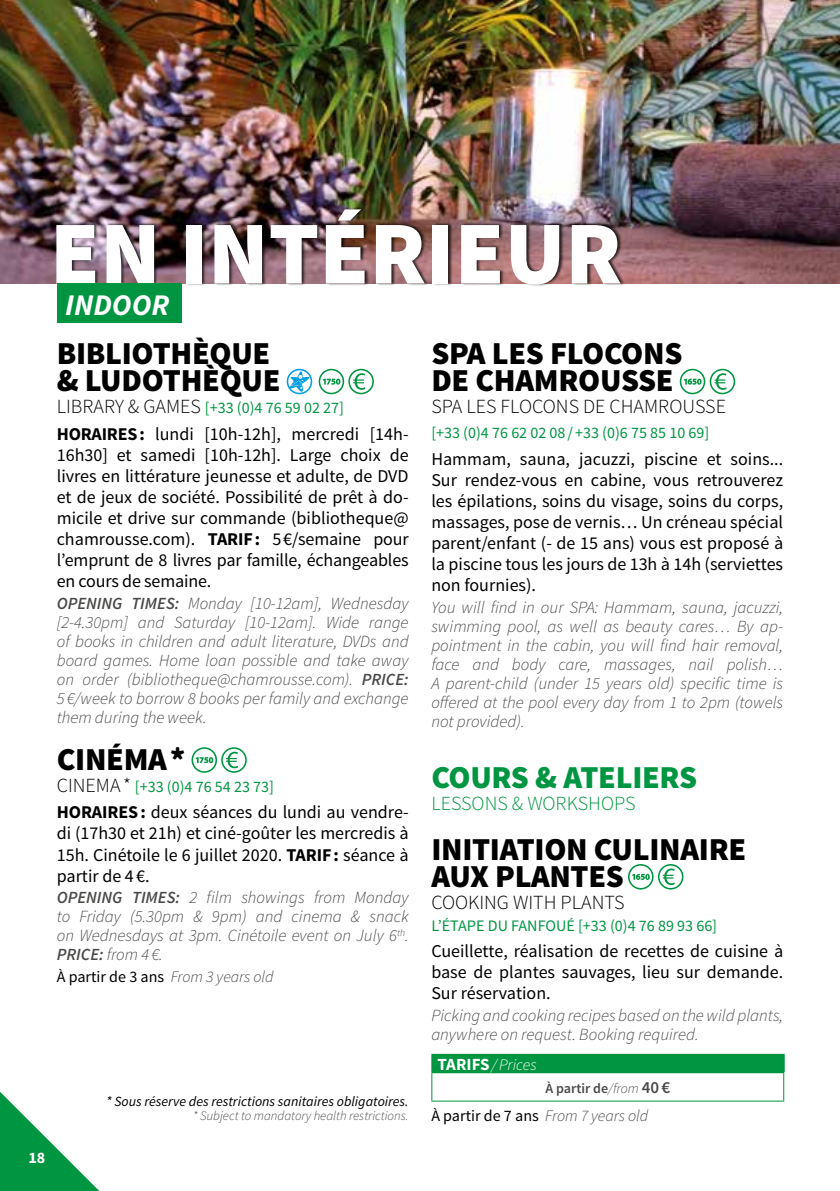
<style>
.page{position:relative;width:840px;height:1191px;background:#fff}
.page>*{position:absolute;margin:0;border:0;box-sizing:border-box;transform-origin:0 0}
.t1{font:900 90px "Source Sans Pro";color:#fff}
.t2{font:900 32px/27px "Source Sans Pro";letter-spacing:-.01em;color:#000}
.t3{font:900 32px "Source Sans Pro";letter-spacing:-.01em;color:#009641}
.t4{font:italic 700 30px "Source Sans Pro";color:#fff}
.t5{font:300 20px "Source Sans Pro";color:#000}
.t6{font:300 20px "Source Sans Pro";color:#009641}
.t7{font:18px/21px "Source Sans Pro";color:#000;text-align:justify}
.t8{font:italic 300 17px/19px "Source Sans Pro";color:#4a4a49;text-align:justify}
.t9{font:16px "Source Sans Pro";color:#009641}
.t10{font:16px "Source Sans Pro";color:#000}
.t11{font:italic 300 16px "Source Sans Pro";color:#fff}
.t12{font:700 16px "Source Sans Pro";color:#fff}
.t13{font:italic 14px "Source Sans Pro";color:#000}
.t14{font:600 14px "Source Sans Pro";color:#4a4a49}
.t15{font:italic 300 13px "Source Sans Pro";color:#4a4a49}
.s1{font-weight:300;font-size:20px;color:#000}
.s2{font-weight:700}
.s3{font-weight:600}
.s4{font-weight:300;font-style:italic;color:#4a4a49}
.s5{font-weight:700;font-style:normal;font-size:17px}
.s6{font-weight:300;font-style:italic}
.s7{font-size:17px}
</style>
<div class="page">
<svg style="left:0;top:1092px;width:100px;height:99px"></svg>
<img style="left:0;top:0;width:839px;height:283px">
<div style="left:57px;top:207px;width:568px;height:80px;background:#000;opacity:.75"></div>
<div style="left:57px;top:283px;width:124px;height:40px;background:#009641"></div>
<svg style="left:286px;top:369px;width:26px;height:25px"></svg>
<svg style="left:318px;top:369px;width:55px;height:25px"></svg>
<svg style="left:191px;top:747px;width:55px;height:26px"></svg>
<svg style="left:679px;top:369px;width:55px;height:25px"></svg>
<svg style="left:628px;top:864px;width:55px;height:25px"></svg>
<div style="left:431px;top:1054px;width:352px;height:18px;background:#009641"></div>
<hr style="left:431px;top:1100px;width:352px;height:1px;background:#009641">
<hr style="left:431px;top:1053px;width:353px;height:1px;background:#009641">
<svg style="left:431px;top:1054px;width:1px;height:46px"></svg>
<hr style="left:431px;top:1072px;width:352px;height:1px;background:#009641">
<svg style="left:782px;top:1054px;width:2px;height:46px"></svg>
<svg style="left:839px;top:142px;width:1px;height:142px"></svg>
<p class="t12" style="left:28px;top:1147px;width:18px">18</p>
<h1 class="t1" style="left:50px;top:195px;width:573px">EN INTÉRIEUR</h1>
<h3 class="t4" style="left:65px;top:286px;width:106px">INDOOR</h3>
<h2 class="t2" style="left:57px;top:341px;width:225px">BIBLIOTHÈQUE &amp; LUDOTHÈQUE</h2>
<p class="t9" style="left:57px;top:398px;width:288px"><span class="s1">LIBRARY &amp; GAMES</span> [+33 (0)4 76 59 02 27]</p>
<p class="t7" style="left:57px;top:424px;width:353px"><span class="s2">HORAIRES:</span> lundi [10h-12h], mercredi [14h-16h30] et samedi [10h-12h]. Large choix de livres en littérature jeunesse et adulte, de DVD et de jeux de société. Possibilité de prêt à do&shy;micile et drive sur commande (bibliotheque@ chamrousse.com). <span class="s2">TARIF:</span> 5€/semaine pour l’emprunt de 8 livres par famille, échangeables en cours de semaine.</p>
<p class="t8" style="left:57px;top:594px;width:353px"><span class="s3">OPENING TIMES:</span> Monday [10-12am], Wednesday [2-4.30pm] and Saturday [10-12am]. Wide range of books in children and adult literature, DVDs and board games. Home loan possible and take away on order (bibliotheque@chamrousse.com). <span class="s3">PRICE:<br></span>5 €/week to borrow 8 books per family and exchange them during the week.</p>
<h2 class="t2" style="left:57px;top:747px;width:130px">CINÉMA*</h2>
<p class="t9" style="left:57px;top:776px;width:219px"><span class="s1">CINEMA*</span> [+33 (0)4 76 54 23 73]</p>
<p class="t7" style="left:57px;top:802px;width:353px"><span class="s2">HORAIRES:</span> deux séances du lundi au vendre&shy;di (17h30 et 21h) et ciné-goûter les mercredis à 15h. Cinétoile le 6 juillet 2020. <span class="s2">TARIF:</span> séance à partir de 4 €.</p>
<p class="t8" style="left:57px;top:888px;width:353px"><span class="s3">OPENING TIMES:</span> 2 film showings from Monday to Friday (5.30pm &amp; 9pm) and cinema &amp; snack on Wednesdays at 3pm. Cinétoile event on July 6<sup>th</sup>.<br><span class="s3">PRICE:</span> from 4 €.</p>
<p class="t10" style="left:57px;top:967px;width:218px">À partir de 3 ans <span class="s4">From 3 years old</span></p>
<h2 class="t2" style="left:431px;top:341px;width:252px">SPA LES FLOCONS<br>DE CHAMROUSSE</h2>
<p class="t5" style="left:431px;top:394px;width:296px">SPA LES FLOCONS DE CHAMROUSSE</p>
<p class="t9" style="left:431px;top:423px;width:279px">[+33 (0)4 76 62 02 08 / +33 (0)6 75 85 10 69]</p>
<p class="t7" style="left:431px;top:449px;width:353px">Hammam, sauna, jacuzzi, piscine et soins...<br>Sur rendez-vous en cabine, vous retrouverez les épilations, soins du visage, soins du corps, massages, pose de vernis… Un créneau spécial parent/enfant (- de 15 ans) vous est proposé à la piscine tous les jours de 13h à 14h (serviettes non fournies).</p>
<p class="t8" style="left:431px;top:597px;width:353px">You will find in our SPA: Hammam, sauna, jacuzzi, swimming pool, as well as beauty cares… By ap&shy;pointment in the cabin, you will find hair removal, face and body care, massages, nail polish… A parent-child (under 15 years old) specific time is offered at the pool every day from 1 to 2pm (towels not provided).</p>
<h2 class="t3" style="left:431px;top:756px;width:267px">COURS &amp; ATELIERS</h2>
<p class="t6" style="left:431px;top:791px;width:205px">LESSONS &amp; WORKSHOPS</p>
<h2 class="t2" style="left:431px;top:837px;width:316px">INITIATION CULINAIRE<br>AUX PLANTES</h2>
<p class="t5" style="left:431px;top:889px;width:194px">COOKING WITH PLANTS</p>
<p class="t9" style="left:431px;top:915px;width:287px">L’ÉTAPE DU FANFOUÉ [+33 (0)4 76 89 93 66]</p>
<p class="t7" style="left:431px;top:941px;width:353px">Cueillette, réalisation de recettes de cuisine à base de plantes sauvages, lieu sur demande.<br>Sur réservation.</p>
<p class="t8" style="left:431px;top:1006px;width:353px">Picking and cooking recipes based on the wild plants, anywhere on request. Booking required.</p>
<p class="t11" style="left:437px;top:1055px;width:101px"><span class="s5">TARIFS</span>/Prices</p>
<p class="t14" style="left:545px;top:1079px;width:126px">À partir de<span class="s6">/from</span> <span class="s7">40€</span></p>
<p class="t10" style="left:431px;top:1106px;width:218px">À partir de 7 ans <span class="s4">From 7 years old</span></p>
<p class="t13" style="left:106px;top:1092px;width:304px">* Sous réserve des restrictions sanitaires obligatoires.</p>
<p class="t15" style="left:192px;top:1108px;width:217px">* Subject to mandatory health restrictions.</p>
</div>
